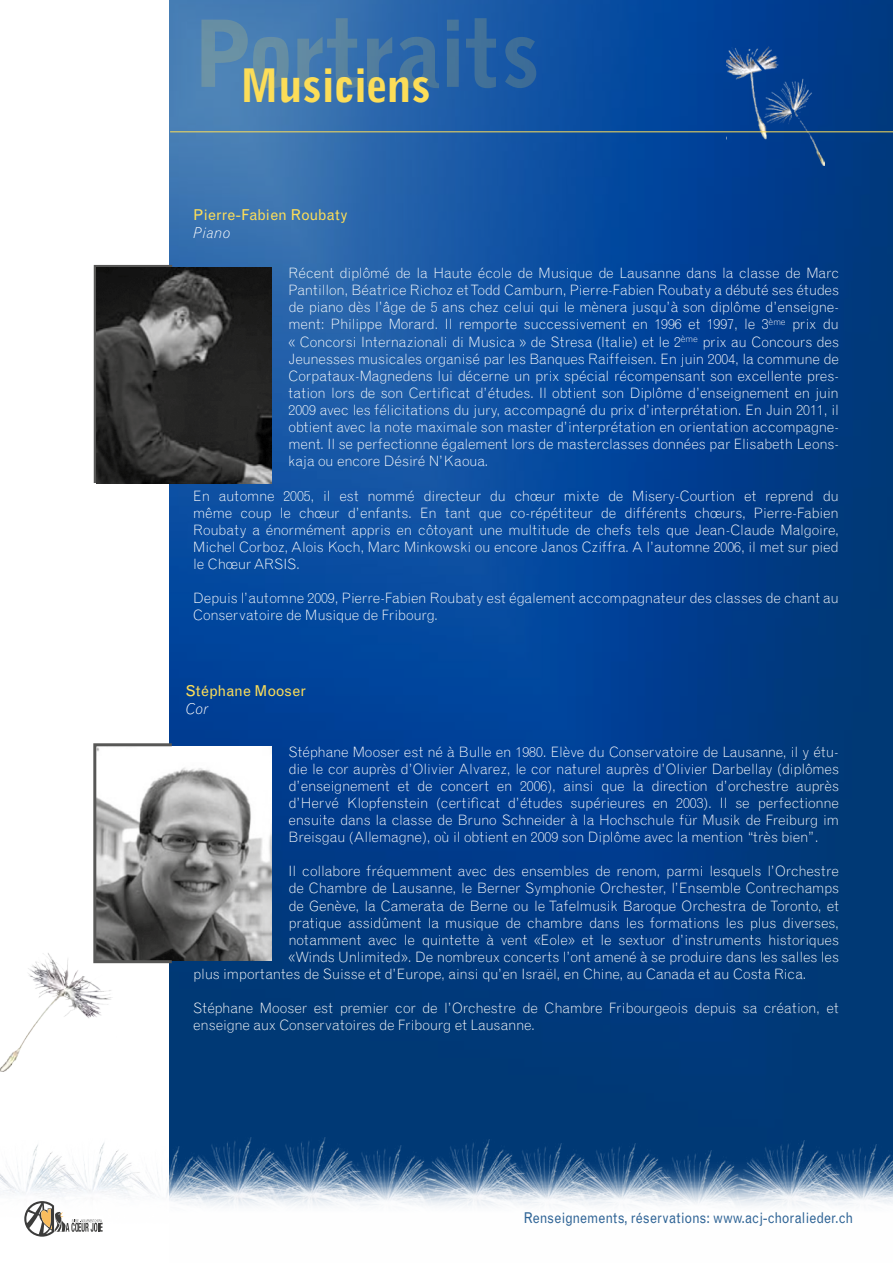
<style>
.page{position:relative;width:893px;height:1263px;background:#fff}
.page>*{position:absolute;margin:0;border:0;box-sizing:border-box;transform-origin:0 0}
.t1{font:900 90px "Grotesque MT Std";letter-spacing:-.03em;color:#fcdd58}
.t2{font:900 45px "Grotesque MT Std";letter-spacing:-.005em;color:#fcdd58}
.t3{font:15px "Grotesque MT Std";letter-spacing:-.005em;color:#fcdd58}
.t4{font:italic 300 15px "Grotesque MT Std";letter-spacing:.01em;color:#fff}
.t5{font:14.85px "Grotesque MT Std";color:#2f6496;scale:.89 1}
.t6{font:300 14.25px/17.1px "Grotesque MT Std";letter-spacing:-.01em;color:#fff;text-align:justify}
</style>
<div class="page">
<img style="left:169px;top:0;width:724px;height:1133px">
<img style="left:0;top:953px;width:112px;height:118px">
<img style="left:726px;top:46px;width:99px;height:119px">
<img style="left:0;top:1133px;width:893px;height:73px">
<svg style="left:24px;top:1201px;width:79px;height:36px"></svg>
<img style="left:175px;top:746px;width:96px;height:214px">
<hr style="left:170px;top:131px;width:723px;height:1px;background:#fcdd58">
<svg style="left:93px;top:263px;width:82px;height:221px"></svg>
<img style="left:96px;top:268px;width:175px;height:215px">
<svg style="left:92px;top:742px;width:83px;height:223px"></svg>
<h1 class="t1" style="left:193px;top:-1px;width:347px">Portraits</h1>
<h2 class="t2" style="left:240px;top:58px;width:192px">Musiciens</h2>
<p class="t3" style="left:193px;top:206px;width:156px">Pierre-Fabien Roubaty</p>
<p class="t4" style="left:193px;top:223px;width:38px">Piano</p>
<p class="t6" style="left:288px;top:265px;width:552px">Récent diplômé de la Haute école de Musique de Lausanne dans la classe de Marc Pantillon, Béatrice Richoz et Todd Camburn, Pierre-Fabien Roubaty a débuté ses études de piano dès l’âge de 5 ans chez celui qui le mènera jusqu’à son diplôme d’enseigne&shy;ment: Philippe Morard. Il remporte successivement en 1996 et 1997, le 3<sup>ème</sup> prix du « Concorsi Internazionali di Musica » de Stresa (Italie) et le 2<sup>ème</sup> prix au Concours des Jeunesses musicales organisé par les Banques Raiffeisen. En juin 2004, la commune de Corpataux-Magnedens lui décerne un prix spécial récompensant son excellente pres&shy;tation lors de son Certificat d’études. Il obtient son Diplôme d’enseignement en juin 2009 avec les félicitations du jury, accompagné du prix d’interprétation. En Juin 2011, il obtient avec la note maximale son master d’interprétation en orientation accompagne&shy;ment. Il se perfectionne également lors de masterclasses données par Elisabeth Leons&shy;kaja ou encore Désiré N’Kaoua.</p>
<p class="t6" style="left:193px;top:487px;width:647px">En automne 2005, il est nommé directeur du chœur mixte de Misery-Courtion et reprend du même coup le chœur d’enfants. En tant que co-répétiteur de différents chœurs, Pierre-Fabien Roubaty a énormément appris en côtoyant une multitude de chefs tels que Jean-Claude Malgoire, Michel Corboz, Alois Koch, Marc Minkowski ou encore Janos Cziffra. A l’automne 2006, il met sur pied le Chœur ARSIS.</p>
<p class="t6" style="left:193px;top:589px;width:647px">Depuis l’automne 2009, Pierre-Fabien Roubaty est également accompagnateur des classes de chant au<br>Conservatoire de Musique de Fribourg.</p>
<p class="t3" style="left:185px;top:682px;width:122px">Stéphane Mooser</p>
<p class="t4" style="left:185px;top:700px;width:25px">Cor</p>
<p class="t6" style="left:289px;top:743px;width:552px">Stéphane Mooser est né à Bulle en 1980. Elève du Conservatoire de Lausanne, il y étu&shy;die le cor auprès d’Olivier Alvarez, le cor naturel auprès d’Olivier Darbellay (diplômes d’enseignement et de concert en 2006), ainsi que la direction d’orchestre auprès d’Hervé Klopfenstein (certificat d’études supérieures en 2003). Il se perfectionne ensuite dans la classe de Bruno Schneider à la Hochschule für Musik de Freiburg im Breisgau (Allemagne), où il obtient en 2009 son Diplôme avec la mention “très bien”.</p>
<p class="t6" style="left:289px;top:863px;width:552px">Il collabore fréquemment avec des ensembles de renom, parmi lesquels l’Orchestre</p>
<p class="t6" style="left:289px;top:880px;width:552px">de Chambre de Lausanne, le Berner Symphonie Orchester, l’Ensemble Contrechamps</p>
<p class="t6" style="left:289px;top:897px;width:552px">de Genève, la Camerata de Berne ou le Tafelmusik Baroque Orchestra de Toronto, et</p>
<p class="t6" style="left:289px;top:914px;width:552px">pratique assidûment la musique de chambre dans les formations les plus diverses,</p>
<p class="t6" style="left:289px;top:931px;width:552px">notamment avec le quintette à vent «Eole» et le sextuor d’instruments historiques</p>
<p class="t6" style="left:289px;top:948px;width:552px">«Winds Unlimited». De nombreux concerts l’ont amené à se produire dans les salles les</p>
<p class="t6" style="left:193px;top:965px;width:615px">plus importantes de Suisse et d’Europe, ainsi qu’en Israël, en Chine, au Canada et au Costa Rica.</p>
<p class="t6" style="left:193px;top:999px;width:647px">Stéphane Mooser est premier cor de l’Orchestre de Chambre Fribourgeois depuis sa création, et enseigne aux Conservatoires de Fribourg et Lausanne.</p>
<p class="t5" style="left:524px;top:1209px;width:372px">Renseignements, réservations: www.acj-choralieder.ch</p>
</div>
